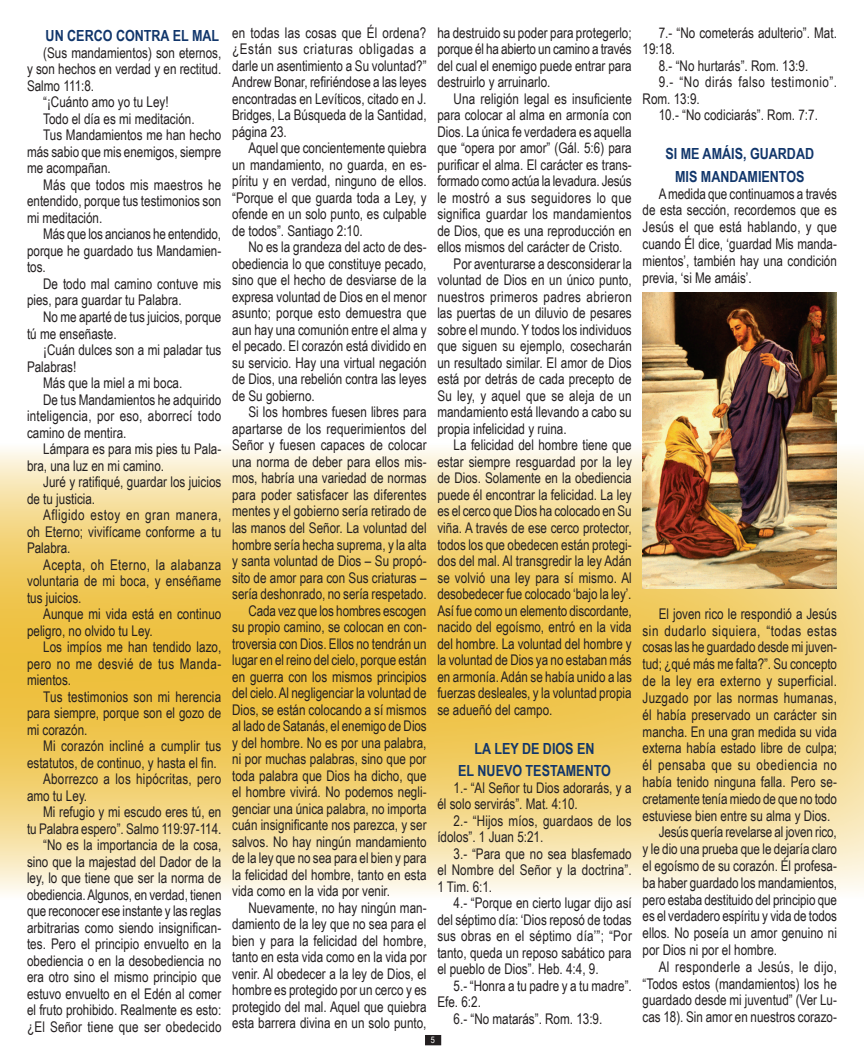
<style>
.page{position:relative;width:864px;height:1059px;background:#fff}
.page>*{position:absolute;margin:0;border:0;box-sizing:border-box;transform-origin:0 0}
._5{font:700 15.3px "Arial Narrow";color:#11366b}
.t1{font:14.7px/16.5px "Arial Narrow";color:#231f20;text-align:justify}
.t2{font:14.7px/16.5px "Arial Narrow";letter-spacing:.035em;color:#231f20}
.t3{font:9px "Arial Narrow";color:#fff}
</style>
<div class="page">
<div style="left:426px;top:1035px;width:14px;height:9px;background:#231f20"></div>
<div style="left:425px;top:1034px;width:16px;height:11px;border:2px solid #231f20"></div>
<img style="left:0;top:444px;width:864px;height:450px">
<img style="left:643px;top:293px;width:194px;height:295px">
<p class="_5" style="left:46px;top:24px;width:175px">UN CERCO CONTRA EL MAL</p>
<p class="t1" style="left:27px;top:44px;width:196px;text-indent:16px">(Sus mandamientos) son eternos, y son hechos en verdad y en rectitud.<br>Salmo 111:8.</p>
<p class="t1" style="left:43px;top:93px;width:127px">“¡Cuánto amo yo tu Ley!</p>
<p class="t1" style="left:43px;top:110px;width:153px">Todo el día es mi meditación.</p>
<p class="t1" style="left:27px;top:126px;width:196px;text-indent:16px">Tus Mandamientos me han hecho más sabio que mis enemigos, siempre me acompañan.</p>
<p class="t1" style="left:27px;top:176px;width:196px;text-indent:16px">Más que todos mis maestros he entendido, porque tus testimonios son mi meditación.</p>
<p class="t1" style="left:27px;top:225px;width:196px;text-indent:16px">Más que los ancianos he entendido, porque he guardado tus Mandamien&shy;tos.</p>
<p class="t1" style="left:27px;top:275px;width:196px;text-indent:16px">De todo mal camino contuve mis pies, para guardar tu Palabra.</p>
<p class="t1" style="left:27px;top:308px;width:196px;text-indent:16px">No me aparté de tus juicios, porque tú me enseñaste.</p>
<p class="t1" style="left:27px;top:341px;width:196px;text-indent:16px">¡Cuán dulces son a mi paladar tus<br>Palabras!</p>
<p class="t1" style="left:43px;top:374px;width:141px">Más que la miel a mi boca.</p>
<p class="t1" style="left:27px;top:390px;width:196px;text-indent:16px">De tus Mandamientos he adquirido inteligencia, por eso, aborrecí todo camino de mentira.</p>
<p class="t1" style="left:27px;top:440px;width:196px;text-indent:16px">Lámpara es para mis pies tu Pala&shy;bra, una luz en mi camino.</p>
<p class="t1" style="left:27px;top:473px;width:196px;text-indent:16px">Juré y ratifiqué, guardar los juicios de tu justicia.</p>
<p class="t1" style="left:27px;top:506px;width:196px;text-indent:16px">Afligido estoy en gran manera, oh Eterno; vivifícame conforme a tu Palabra.</p>
<p class="t1" style="left:27px;top:555px;width:196px;text-indent:16px">Acepta, oh Eterno, la alabanza voluntaria de mi boca, y enséñame tus juicios.</p>
<p class="t1" style="left:27px;top:605px;width:196px;text-indent:16px">Aunque mi vida está en continuo peligro, no olvido tu Ley.</p>
<p class="t1" style="left:27px;top:638px;width:196px;text-indent:16px">Los impíos me han tendido lazo, pero no me desvié de tus Manda&shy;mientos.</p>
<p class="t1" style="left:27px;top:687px;width:196px;text-indent:16px">Tus testimonios son mi herencia para siempre, porque son el gozo de mi corazón.</p>
<p class="t1" style="left:27px;top:737px;width:196px;text-indent:16px">Mi corazón incliné a cumplir tus estatutos, de continuo, y hasta el fin.</p>
<p class="t1" style="left:27px;top:770px;width:196px;text-indent:16px">Aborrezco a los hipócritas, pero amo tu Ley.</p>
<p class="t1" style="left:27px;top:803px;width:196px;text-align:right">Mi refugio y mi escudo eres tú, en<br>tu Palabra espero”. Salmo 119:97-114.</p>
<p class="t1" style="left:27px;top:836px;width:196px;text-indent:16px">“No es la importancia de la cosa, sino que la majestad del Dador de la ley, lo que tiene que ser la norma de obediencia. Algunos, en verdad, tienen que reconocer ese instante y las reglas arbitrarias como siendo insignifican&shy;tes. Pero el principio envuelto en la obediencia o en la desobediencia no era otro sino el mismo principio que estuvo envuelto en el Edén al comer el fruto prohibido. Realmente es esto: ¿El Señor tiene que ser obedecido</p>
<p class="t1" style="left:232px;top:24px;width:196px">en todas las cosas que Él ordena? ¿Están sus criaturas obligadas a darle un asentimiento a Su voluntad?” Andrew Bonar, refiriéndose a las leyes encontradas en Levíticos, citado en J.<br>Bridges, La Búsqueda de la Santidad, página 23.</p>
<p class="t1" style="left:232px;top:139px;width:196px;text-indent:16px">Aquel que concientemente quiebra un mandamiento, no guarda, en es&shy;píritu y en verdad, ninguno de ellos. “Porque el que guarda toda a Ley, y ofende en un solo punto, es culpable de todos”. Santiago 2:10.</p>
<p class="t1" style="left:232px;top:238px;width:196px;text-indent:16px">No es la grandeza del acto de des&shy;obediencia lo que constituye pecado, sino que el hecho de desviarse de la expresa voluntad de Dios en el menor asunto; porque esto demuestra que aun hay una comunión entre el alma y el pecado. El corazón está dividido en su servicio. Hay una virtual negación de Dios, una rebelión contra las leyes de Su gobierno.</p>
<p class="t1" style="left:232px;top:403px;width:196px;text-indent:16px">Si los hombres fuesen libres para apartarse de los requerimientos del Señor y fuesen capaces de colocar una norma de deber para ellos mis&shy;mos, habría una variedad de normas para poder satisfacer las diferentes mentes y el gobierno sería retirado de las manos del Señor. La voluntad del hombre sería hecha suprema, y la alta y santa voluntad de Dios – Su propó&shy;sito de amor para con Sus criaturas – sería deshonrado, no sería respetado.</p>
<p class="t1" style="left:232px;top:601px;width:196px;text-indent:16px">Cada vez que los hombres escogen su propio camino, se colocan en con&shy;troversia con Dios. Ellos no tendrán un lugar en el reino del cielo, porque están en guerra con los mismos principios del cielo. Al negligenciar la voluntad de Dios, se están colocando a sí mismos al lado de Satanás, el enemigo de Dios y del hombre. No es por una palabra, ni por muchas palabras, sino que por toda palabra que Dios ha dicho, que el hombre vivirá. No podemos negli&shy;genciar una única palabra, no importa cuán insignificante nos parezca, y ser salvos. No hay ningún mandamiento de la ley que no sea para el bien y para la felicidad del hombre, tanto en esta vida como en la vida por venir.</p>
<p class="t1" style="left:232px;top:898px;width:196px;text-indent:16px">Nuevamente, no hay ningún man&shy;damiento de la ley que no sea para el bien y para la felicidad del hombre, tanto en esta vida como en la vida por venir. Al obedecer a la ley de Dios, el hombre es protegido por un cerco y es protegido del mal. Aquel que quiebra esta barrera divina en un solo punto,</p>
<p class="t1" style="left:437px;top:24px;width:196px">ha destruido su poder para protegerlo; porque él ha abierto un camino a través del cual el enemigo puede entrar para destruirlo y arruinarlo.</p>
<p class="t1" style="left:437px;top:90px;width:196px;text-indent:16px">Una religión legal es insuficiente para colocar al alma en armonía con Dios. La única fe verdadera es aquella que “opera por amor” (Gál. 5:6) para purificar el alma. El carácter es trans&shy;formado como actúa la levadura. Jesús le mostró a sus seguidores lo que significa guardar los mandamientos de Dios, que es una reproducción en ellos mismos del carácter de Cristo.</p>
<p class="t1" style="left:437px;top:255px;width:196px;text-indent:16px">Por aventurarse a desconsiderar la voluntad de Dios en un único punto, nuestros primeros padres abrieron las puertas de un diluvio de pesares sobre el mundo. Y todos los individuos que siguen su ejemplo, cosecharán un resultado similar. El amor de Dios está por detrás de cada precepto de Su ley, y aquel que se aleja de un mandamiento está llevando a cabo su propia infelicidad y ruina.</p>
<p class="t1" style="left:437px;top:436px;width:196px;text-indent:16px">La felicidad del hombre tiene que estar siempre resguardad por la ley de Dios. Solamente en la obediencia puede él encontrar la felicidad. La ley es el cerco que Dios ha colocado en Su viña. A través de ese cerco protector, todos los que obedecen están protegi&shy;dos del mal. Al transgredir la ley Adán se volvió una ley para sí mismo. Al desobedecer fue colocado ‘bajo la ley’.<br>Así fue como un elemento discordante, nacido del egoísmo, entró en la vida del hombre. La voluntad del hombre y la voluntad de Dios ya no estaban más en armonía. Adán se había unido a las fuerzas desleales, y la voluntad propia se adueñó del campo.</p>
<p class="_5" style="left:475px;top:736px;width:121px">LA LEY DE DIOS EN</p>
<p class="_5" style="left:458px;top:759px;width:154px">EL NUEVO TESTAMENTO</p>
<p class="t1" style="left:437px;top:778px;width:196px;text-indent:16px">1.- “Al Señor tu Dios adorarás, y a él solo servirás”. Mat. 4:10.</p>
<p class="t1" style="left:437px;top:811px;width:196px;text-indent:16px">2.- “Hijos míos, guardaos de los ídolos”. 1 Juan 5:21.</p>
<p class="t1" style="left:437px;top:844px;width:196px;text-indent:16px">3.- “Para que no sea blasfemado el Nombre del Señor y la doctrina”.<br>1 Tim. 6:1.</p>
<p class="t1" style="left:437px;top:894px;width:196px;text-indent:16px">4.- “Porque en cierto lugar dijo así del séptimo día: ‘Dios reposó de todas sus obras en el séptimo día’”; “Por tanto, queda un reposo sabático para el pueblo de Dios”. Heb. 4:4, 9.</p>
<p class="t1" style="left:437px;top:976px;width:196px;text-indent:16px">5.- “Honra a tu padre y a tu madre”.<br>Efe. 6:2.</p>
<p class="t1" style="left:454px;top:1009px;width:150px">6.- “No matarás”. Rom. 13:9.</p>
<p class="t3" style="left:431px;top:1033px;width:6px">5</p>
<p class="t1" style="left:643px;top:24px;width:196px;text-indent:16px">7.- “No cometerás adulterio”. Mat.<br>19:18.</p>
<p class="t1" style="left:659px;top:57px;width:151px">8.- “No hurtarás”. Rom. 13:9.</p>
<p class="t2" style="left:643px;top:73px;width:196px;text-indent:16px">9.- “No dirás falso testimonio”.<br>Rom. 13:9.</p>
<p class="t1" style="left:659px;top:106px;width:161px">10.- “No codiciarás”. Rom. 7:7.</p>
<p class="_5" style="left:665px;top:142px;width:150px">SI ME AMÁIS, GUARDAD</p>
<p class="_5" style="left:675px;top:165px;width:131px">MIS MANDAMIENTOS</p>
<p class="t1" style="left:643px;top:184px;width:196px;text-indent:16px">A medida que continuamos a través de esta sección, recordemos que es Jesús el que está hablando, y que cuando Él dice, ‘guardad Mis manda&shy;mientos’, también hay una condición previa, ‘si Me amáis’.</p>
<p class="t1" style="left:643px;top:604px;width:196px;text-indent:16px">El joven rico le respondió a Jesús sin dudarlo siquiera, “todas estas cosas las he guardado desde mi juven&shy;tud; ¿qué más me falta?”. Su concepto de la ley era externo y superficial.<br>Juzgado por las normas humanas, él había preservado un carácter sin mancha. En una gran medida su vida externa había estado libre de culpa; él pensaba que su obediencia no había tenido ninguna falla. Pero se&shy;cretamente tenía miedo de que no todo estuviese bien entre su alma y Dios.</p>
<p class="t1" style="left:643px;top:823px;width:196px;text-indent:16px">Jesús quería revelarse al joven rico, y le dio una prueba que le dejaría claro el egoísmo de su corazón. Él profesa&shy;ba haber guardado los mandamientos, pero estaba destituido del principio que es el verdadero espíritu y vida de todos ellos. No poseía un amor genuino ni por Dios ni por el hombre.</p>
<p class="t1" style="left:643px;top:957px;width:196px;text-indent:16px">Al responderle a Jesús, le dijo, “Todos estos (mandamientos) los he guardado desde mi juventud” (Ver Lu&shy;cas 18). Sin amor en nuestros corazo-</p>
</div>
